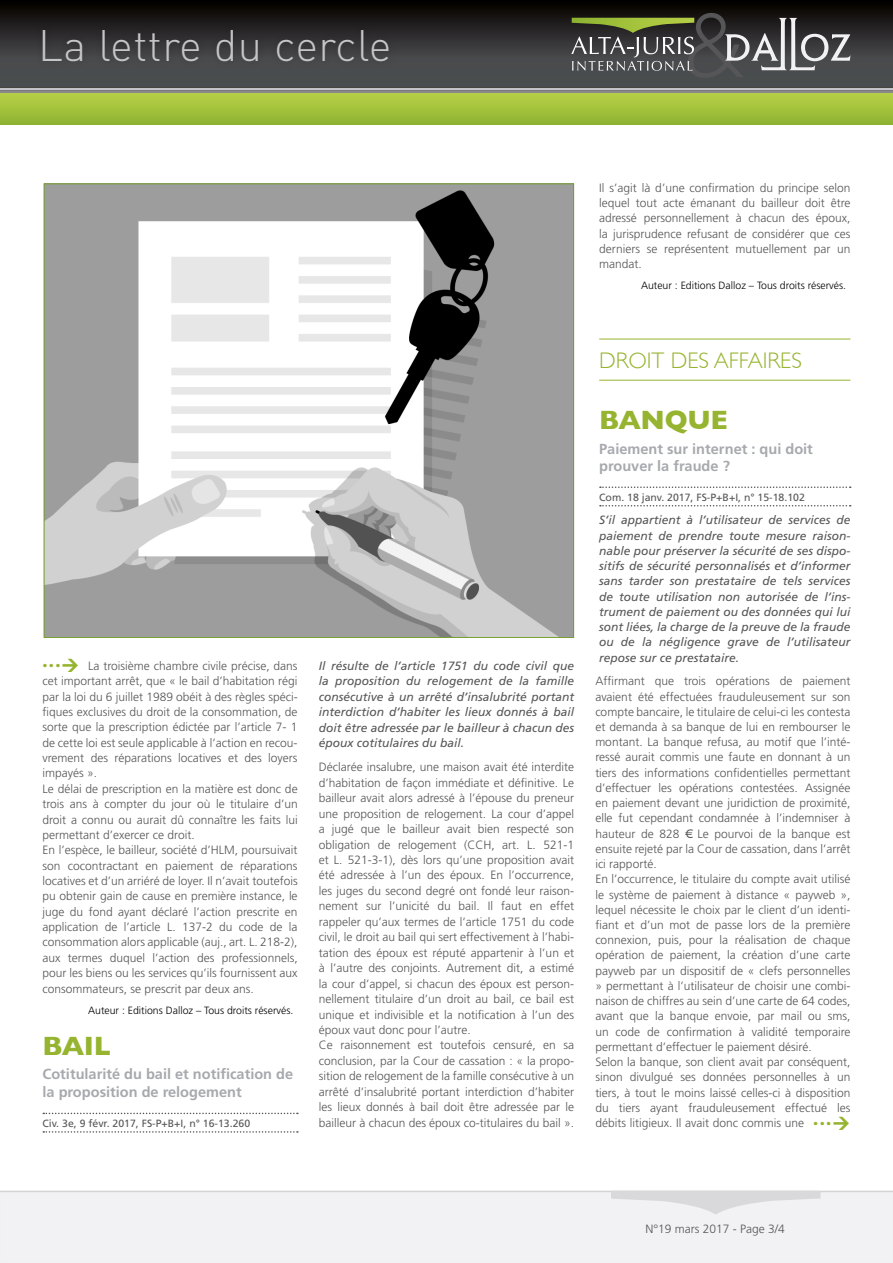
<style>
.page{position:relative;width:893px;height:1263px;background:#fff}
.page>*{position:absolute;margin:0;border:0;box-sizing:border-box;transform-origin:0 0}
.t1{font:300 95.85px "Gill Sans";color:#565658}
.t2{font:300 43.5px "DIN";letter-spacing:.01em;color:#c5c5c8}
.t3{font:700 27px "Gill Sans";letter-spacing:-.01em;color:#96b42f}
.t4{font:300 22.5px "Gill Sans";color:#96b42f}
.t5{font:700 14.55px/17.9px "Frutiger";color:#a8a9ae}
.t6{font:300 12px/15.3px "Frutiger";color:#565658}
.t7{font:italic 12px/15.3px "Frutiger";color:#565658;text-align:justify}
.t8{font:300 10.5px "Frutiger";color:#000}
.t9{font:10.5px "Frutiger";color:#565658}
</style>
<div class="page">
<div style="left:0;top:1190px;width:893px;height:73px;background:#f2f1f3"></div>
<svg style="left:43px;top:1113px;width:255px;height:1px"></svg>
<svg style="left:43px;top:1131px;width:255px;height:2px"></svg>
<hr style="left:599px;top:339px;width:251px;height:1px;background:#96b42f">
<hr style="left:599px;top:380px;width:251px;height:1px;background:#96b42f">
<svg style="left:600px;top:486px;width:251px;height:2px"></svg>
<svg style="left:600px;top:505px;width:251px;height:1px"></svg>
<img style="left:46px;top:185px;width:526px;height:451px">
<svg style="left:0;top:0;width:893px;height:87px;background:#2d2d2d"></svg>
<div style="left:35px;top:22px;width:362px;height:47px;background:#000;opacity:.2"></div>
<svg style="left:0;top:93px;width:893px;height:31px;background:#a3c23c"></svg>
<hr style="left:0;top:87px;width:893px;height:2px;background:#47453e">
<hr style="left:0;top:89px;width:893px;height:2px;background:#c3c4c7">
<hr style="left:0;top:90px;width:893px;height:2px;background:#7d7a7a">
<hr style="left:0;top:91px;width:893px;height:2px;background:#88878a">
<svg style="left:571px;top:18px;width:123px;height:53px;background:#606452"></svg>
<svg style="left:725px;top:18px;width:126px;height:52px"></svg>
<svg style="left:611px;top:1191px;width:210px;height:24px"></svg>
<h2 class="t2" style="left:38px;top:19px;width:355px">La lettre du cercle</h2>
<h1 class="t1" style="left:685px;top:-30px;width:60px">&amp;</h1>
<p class="t6" style="left:599px;top:180px;width:253px;text-align:justify">Il s’agit là d’une confirmation du principe selon lequel tout acte émanant du bailleur doit être adressé personnellement à chacun des époux, la jurisprudence refusant de considérer que ces derniers se représentent mutuellement par un mandat.</p>
<p class="t8" style="left:641px;top:280px;width:207px">Auteur : Editions Dalloz – Tous droits réservés.</p>
<p class="t6" style="left:43px;top:658px;width:257px;text-indent:46px">La troisième chambre civile précise, dans cet important arrêt, que « le bail d’habitation régi par la loi du 6 juillet 1989 obéit à des règles spéci&shy;fiques exclusives du droit de la consommation, de sorte que la prescription édictée par l’article 7- 1 de cette loi est seule applicable à l’action en recou&shy;vrement des réparations locatives et des loyers impayés ».<br>Le délai de prescription en la matière est donc de trois ans à compter du jour où le titulaire d’un droit a connu ou aurait dû connaître les faits lui permettant d’exercer ce droit.<br>En l’espèce, le bailleur, société d’HLM, poursuivait son cocontractant en paiement de réparations locatives et d’un arriéré de loyer. Il n’avait toutefois pu obtenir gain de cause en première instance, le juge du fond ayant déclaré l’action prescrite en application de l’article L. 137-2 du code de la consommation alors applicable (auj., art. L. 218-2), aux termes duquel l’action des professionnels, pour les biens ou les services qu’ils fournissent aux consommateurs, se prescrit par deux ans.</p>
<p class="t8" style="left:88px;top:1004px;width:207px">Auteur : Editions Dalloz – Tous droits réservés.</p>
<h3 class="t3" style="left:43px;top:1025px;width:70px">BAIL</h3>
<p class="t5" style="left:43px;top:1065px;width:252px">Cotitularité du bail et notification de la proposition de relogement</p>
<p class="t9" style="left:43px;top:1117px;width:209px">Civ. 3e, 9 févr. 2017, FS-P+B+I, n° 16-13.260</p>
<p class="t7" style="left:319px;top:658px;width:257px">Il résulte de l’article 1751 du code civil que la proposition du relogement de la famille consécutive à un arrêté d’insalubrité portant interdiction d’habiter les lieux donnés à bail doit être adressée par le bailleur à chacun des époux cotitulaires du bail.</p>
<p class="t6" style="left:319px;top:759px;width:257px">Déclarée insalubre, une maison avait été interdite d’habitation de façon immédiate et définitive. Le bailleur avait alors adressé à l’épouse du preneur une proposition de relogement. La cour d’appel a jugé que le bailleur avait bien respecté son obligation de relogement (CCH, art. L. 521-1 et L. 521-3-1), dès lors qu’une proposition avait été adressée à l’un des époux. En l’occurrence, les juges du second degré ont fondé leur raison&shy;nement sur l’unicité du bail. Il faut en effet rappeler qu’aux termes de l’article 1751 du code civil, le droit au bail qui sert effectivement à l’habi&shy;tation des époux est réputé appartenir à l’un et à l’autre des conjoints. Autrement dit, a estimé la cour d’appel, si chacun des époux est person&shy;nellement titulaire d’un droit au bail, ce bail est unique et indivisible et la notification à l’un des époux vaut donc pour l’autre.<br>Ce raisonnement est toutefois censuré, en sa conclusion, par la Cour de cassation : « la propo&shy;sition de relogement de la famille consécutive à un arrêté d’insalubrité portant interdiction d’habiter les lieux donnés à bail doit être adressée par le bailleur à chacun des époux co-titulaires du bail ».</p>
<h3 class="t4" style="left:599px;top:343px;width:204px">DROIT DES AFFAIRES</h3>
<h3 class="t3" style="left:599px;top:399px;width:130px">BANQUE</h3>
<p class="t5" style="left:599px;top:440px;width:215px">Paiement sur internet : qui doit prouver la fraude ?</p>
<p class="t9" style="left:599px;top:491px;width:207px">Com. 18 janv. 2017, FS-P+B+I, n° 15-18.102</p>
<p class="t7" style="left:599px;top:513px;width:253px">S’il appartient à l’utilisateur de services de paiement de prendre toute mesure raison&shy;nable pour préserver la sécurité de ses dispo&shy;sitifs de sécurité personnalisés et d’informer sans tarder son prestataire de tels services de toute utilisation non autorisée de l’ins&shy;trument de paiement ou des données qui lui sont liées, la charge de la preuve de la fraude ou de la négligence grave de l’utilisateur repose sur ce prestataire.</p>
<p class="t6" style="left:595px;top:674px;width:257px">Affirmant que trois opérations de paiement avaient été effectuées frauduleusement sur son compte bancaire, le titulaire de celui-ci les contesta et demanda à sa banque de lui en rembourser le montant. La banque refusa, au motif que l’inté&shy;ressé aurait commis une faute en donnant à un tiers des informations confidentielles permettant d’effectuer les opérations contestées. Assignée en paiement devant une juridiction de proximité, elle fut cependant condamnée à l’indemniser à hauteur de 828 €. Le pourvoi de la banque est ensuite rejeté par la Cour de cassation, dans l’arrêt ici rapporté.<br>En l’occurrence, le titulaire du compte avait utilisé le système de paiement à distance « payweb », lequel nécessite le choix par le client d’un identi&shy;fiant et d’un mot de passe lors de la première connexion, puis, pour la réalisation de chaque opération de paiement, la création d’une carte payweb par un dispositif de « clefs personnelles » permettant à l’utilisateur de choisir une combi&shy;naison de chiffres au sein d’une carte de 64 codes, avant que la banque envoie, par mail ou sms, un code de confirmation à validité temporaire permettant d’effectuer le paiement désiré.<br>Selon la banque, son client avait par conséquent, sinon divulgué ses données personnelles à un tiers, à tout le moins laissé celles-ci à disposition du tiers ayant frauduleusement effectué les débits litigieux. Il avait donc commis une</p>
<p class="t6" style="left:645px;top:1221px;width:141px">N°19 mars 2017 - Page 3/4</p>
</div>
